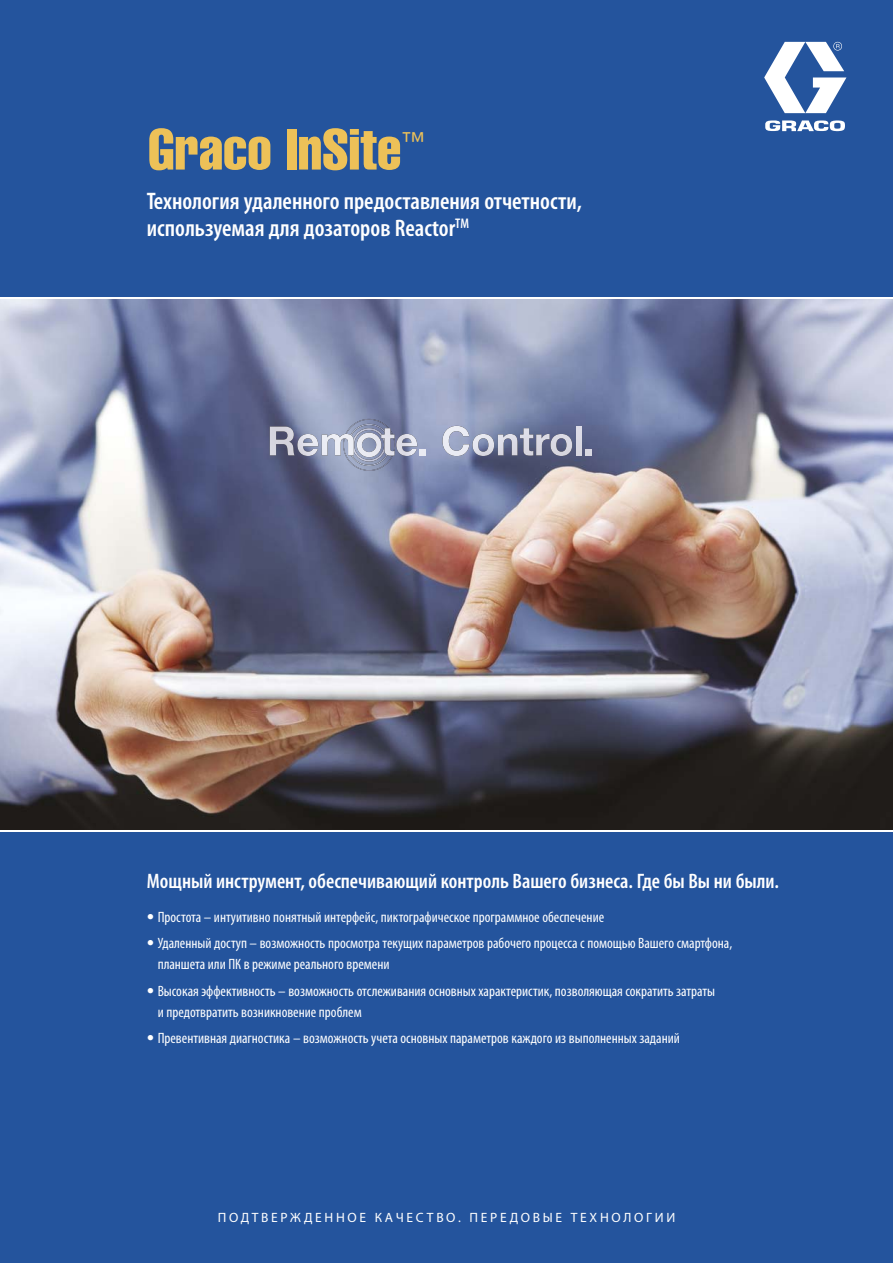
<style>
.page{position:relative;width:893px;height:1263px;background:#24549d}
.page>*{position:absolute;margin:0;border:0;box-sizing:border-box;transform-origin:0 0}
.t1{font:57px "Helvetica LT Std Comp";color:#edc158}
.t2{font:600 condensed 24px/27px "Myriad Pro";color:#fff}
.t3{font:condensed 23.55px "Helvetica Neue LT Std";color:#edc158}
.t4{font:600 condensed 21px "Myriad Pro";color:#fff}
.t5{font:condensed 15px/21px "Myriad Pro";color:#fff}
.t6{font:13.5px "Myriad Pro";letter-spacing:.2em;color:#fff}
.s1{font-family:"Helvetica Neue LT Std"}
</style>
<div class="page">
<svg style="left:764px;top:42px;width:82px;height:89px"></svg>
<img style="left:0;top:299px;width:893px;height:531px">
<hr style="left:0;top:298px;width:893px;height:1px;background:#fff">
<hr style="left:0;top:830px;width:893px;height:2px;background:#fff">
<img style="left:442px;top:426px;width:27px;height:30px">
<img style="left:472px;top:434px;width:22px;height:22px">
<img style="left:498px;top:434px;width:19px;height:21px">
<img style="left:520px;top:428px;width:13px;height:28px">
<img style="left:536px;top:434px;width:36px;height:22px">
<img style="left:576px;top:426px;width:6px;height:29px">
<svg style="left:585px;top:449px;width:6px;height:6px"></svg>
<img style="left:343px;top:419px;width:52px;height:52px">
<img style="left:270px;top:426px;width:25px;height:29px">
<img style="left:297px;top:434px;width:22px;height:22px">
<img style="left:322px;top:434px;width:32px;height:21px">
<img style="left:381px;top:428px;width:14px;height:28px">
<img style="left:396px;top:434px;width:22px;height:22px">
<svg style="left:419px;top:449px;width:7px;height:6px"></svg>
<img style="left:357px;top:433px;width:24px;height:24px">
<h1 class="t1" style="left:148px;top:129px;width:255px">Graco InSite</h1>
<h3 class="t3" style="left:401px;top:132px;width:25px">™</h3>
<h2 class="t2" style="left:147px;top:190px;width:437px">Технология удаленного предоставления отчетности, используемая для дозаторов Reactor<sup>TM</sup></h2>
<h3 class="t4" style="left:147px;top:872px;width:634px">Мощный инструмент, обеспечивающий контроль Вашего бизнеса. Где бы Вы ни были.</h3>
<p class="t5" style="left:147px;top:908px;width:459px"><span class="s1">•</span> Простота – интуитивно понятный интерфейс, пиктографическое программное обеспечение</p>
<p class="t5" style="left:158px;top:934px;width:576px;text-indent:-11px"><span class="s1">•</span> Удаленный доступ – возможность просмотра текущих параметров рабочего процесса с помощью Вашего смартфона, планшета или ПК в режиме реального времени</p>
<p class="t5" style="left:158px;top:982px;width:559px;text-indent:-11px"><span class="s1">•</span> Высокая эффективность – возможность отслеживания основных характеристик, позволяющая сократить затраты и предотвратить возникновение проблем</p>
<p class="t5" style="left:147px;top:1029px;width:534px"><span class="s1">•</span> Превентивная диагностика – возможность учета основных параметров каждого из выполненных заданий</p>
<p class="t6" style="left:218px;top:1212px;width:459px">ПОДТВЕРЖДЕННОЕ КАЧЕСТВО. ПЕРЕДОВЫЕ ТЕХНОЛОГИИ</p>
</div>
